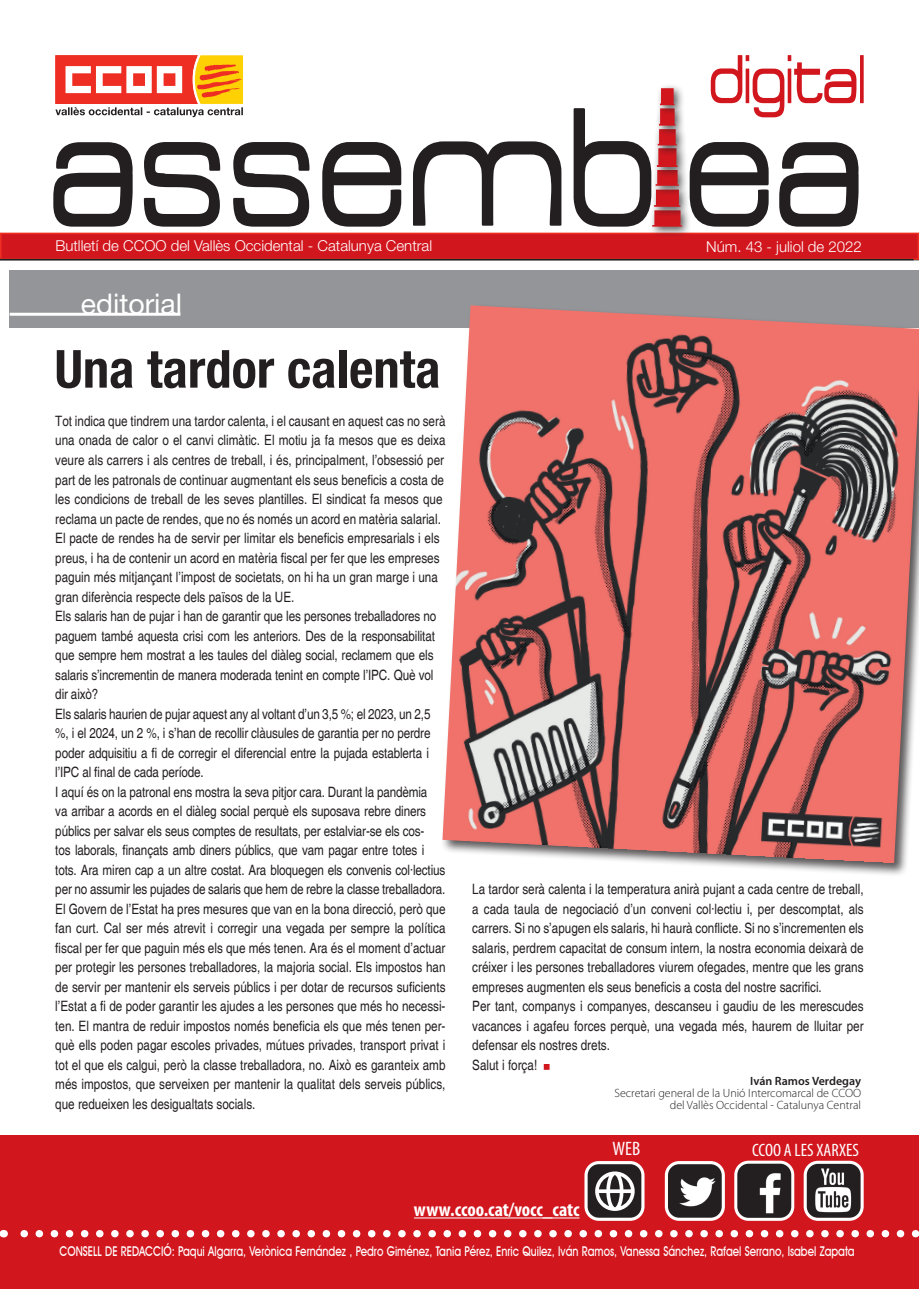
<style>
.page{position:relative;width:919px;height:1289px;background:#fff}
.page>*{position:absolute;margin:0;border:0;box-sizing:border-box;transform-origin:0 0}
.t1{font:700 condensed 52.5px "Helvetica Neue";color:#231f20}
.t2{font:28.5px "Helvetica Neue";color:#fff}
.t3{font:700 condensed 19.5px "Myriad Pro";color:#fff}
.t4{font:condensed 19.5px "Myriad Pro";color:#fff}
.t5{font:condensed 18px "Myriad Pro";color:#fff}
.t6{font:300 15px "Helvetica Neue";color:#fff}
.t7{font:condensed 14.25px/19.5px "Helvetica";color:#231f20}
.t8{font:500 13.5px "Avant Garde IT Cby BT";color:#fff;scale:.78 1}
.t9{font:300 12px/12px "Myriad Pro";color:#231f20;text-align:right}
.t10{font:600 12px "Myriad Pro";color:#231f20}
</style>
<div class="page">
<div style="left:10px;top:270px;width:908px;height:57px;background:#939598"></div>
<div style="left:441px;top:304px;width:477px;height:573px;background:#231f20;opacity:.75"></div>
<img style="left:442px;top:305px;width:476px;height:558px">
<div style="left:1px;top:233px;width:917px;height:26px;background:#d2161e"></div>
<div style="left:0;top:233px;width:918px;height:27px;border:2px solid #ee2e22"></div>
<svg style="left:55px;top:55px;width:188px;height:53px"></svg>
<svg style="left:710px;top:55px;width:153px;height:53px"></svg>
<hr style="left:0;top:259px;width:913px;height:1px;background:#231f20">
<svg style="left:53px;top:108px;width:805px;height:119px"></svg>
<div style="left:648px;top:205px;width:44px;height:33px;background:#231f20;opacity:.75"></div>
<div style="left:649px;top:184px;width:41px;height:34px;background:#231f20;opacity:.75"></div>
<div style="left:651px;top:165px;width:38px;height:32px;background:#231f20;opacity:.75"></div>
<div style="left:652px;top:143px;width:35px;height:35px;background:#231f20;opacity:.75"></div>
<div style="left:653px;top:124px;width:34px;height:33px;background:#231f20;opacity:.75"></div>
<div style="left:654px;top:103px;width:32px;height:34px;background:#f6f6f6"></div>
<div style="left:655px;top:83px;width:30px;height:33px;background:#f9f9f9"></div>
<svg style="left:652px;top:88px;width:30px;height:139px"></svg>
<div style="left:0;top:1135px;width:918px;height:153px;background:#d2161e"></div>
<svg style="left:20px;top:1229px;width:899px;height:8px"></svg>
<img style="left:668px;top:1164px;width:56px;height:56px">
<div style="left:664px;top:1160px;width:60px;height:60px;border:3px solid #fff;border-radius:13px"></div>
<img style="left:738px;top:1164px;width:54px;height:55px">
<div style="left:734px;top:1160px;width:60px;height:60px;border:3px solid #fff;border-radius:13px"></div>
<img style="left:807px;top:1164px;width:56px;height:55px">
<div style="left:803px;top:1160px;width:60px;height:60px;border:3px solid #fff;border-radius:13px"></div>
<hr style="left:10px;top:313px;width:170px;height:3px;background:#fff">
<div style="left:586px;top:1162px;width:57px;height:57px;background:#231f20;border-radius:13px"></div>
<div style="left:584px;top:1160px;width:60px;height:60px;border:3px solid #fff;border-radius:13px"></div>
<svg style="left:595px;top:1171px;width:39px;height:39px"></svg>
<hr style="left:414px;top:1217px;width:165px;height:1px;background:#fff">
<svg style="left:543px;top:1064px;width:6px;height:5px"></svg>
<p class="t6" style="left:55px;top:237px;width:378px">Butlletí de CCOO del Vallès Occidental - Catalunya Central</p>
<p class="t6" style="left:706px;top:237px;width:157px">Núm. 43 - juliol de 2022</p>
<h2 class="t2" style="left:81px;top:287px;width:103px">editorial</h2>
<h1 class="t1" style="left:55px;top:337px;width:387px">Una tardor calenta</h1>
<p class="t7" style="left:55px;top:411px;width:392px">Tot indica que tindrem una tardor calenta, i el causant en aquest cas no serà una onada de calor o el canvi climàtic. El motiu ja fa mesos que es deixa veure als carrers i als centres de treball, i és, principalment, l’obsessió per part de les patronals de continuar augmentant els seus beneficis a costa de les condicions de treball de les seves plantilles. El sindicat fa mesos que reclama un pacte de rendes, que no és només un acord en matèria salarial.<br>El pacte de rendes ha de servir per limitar els beneficis empresarials i els preus, i ha de contenir un acord en matèria fiscal per fer que les empreses paguin més mitjançant l’impost de societats, on hi ha un gran marge i una gran diferència respecte dels països de la UE.<br>Els salaris han de pujar i han de garantir que les persones treballadores no paguem també aquesta crisi com les anteriors. Des de la responsabilitat que sempre hem mostrat a les taules del diàleg social, reclamem que els salaris s’incrementin de manera moderada tenint en compte l’IPC. Què vol dir això?<br>Els salaris haurien de pujar aquest any al voltant d’un 3,5 %; el 2023, un 2,5 %, i el 2024, un 2 %, i s’han de recollir clàusules de garantia per no perdre poder adquisitiu a fi de corregir el diferencial entre la pujada establerta i l’IPC al final de cada període.<br>I aquí és on la patronal ens mostra la seva pitjor cara. Durant la pandèmia<br>va arribar a acords en el diàleg social perquè els suposava rebre diners públics per salvar els seus comptes de resultats, per estalviar-se els cos-<br>tos laborals, finançats amb diners públics, que vam pagar entre totes i tots. Ara miren cap a un altre costat. Ara bloquegen els convenis col·lectius per no assumir les pujades de salaris que hem de rebre la classe treballadora.<br>El Govern de l’Estat ha pres mesures que van en la bona direcció, però que fan curt. Cal ser més atrevit i corregir una vegada per sempre la política fiscal per fer que paguin més els que més tenen. Ara és el moment d’actuar per protegir les persones treballadores, la majoria social. Els impostos han de servir per mantenir els serveis públics i per dotar de recursos suficients l’Estat a fi de poder garantir les ajudes a les persones que més ho necessi&shy;ten. El mantra de reduir impostos només beneficia els que més tenen per&shy;què ells poden pagar escoles privades, mútues privades, transport privat i tot el que els calgui, però la classe treballadora, no. Això es garanteix amb més impostos, que serveixen per mantenir la qualitat dels serveis públics, que redueixen les desigualtats socials.</p>
<p class="t7" style="left:472px;top:879px;width:393px">La tardor serà calenta i la temperatura anirà pujant a cada centre de treball, a cada taula de negociació d’un conveni col·lectiu i, per descomptat, als carrers. Si no s’apugen els salaris, hi haurà conflicte. Si no s’incrementen els salaris, perdrem capacitat de consum intern, la nostra economia deixarà de créixer i les persones treballadores viurem ofegades, mentre que les grans empreses augmenten els seus beneficis a costa del nostre sacrifici.<br>Per tant, companys i companyes, descanseu i gaudiu de les merescudes vacances i agafeu forces perquè, una vegada més, haurem de lluitar per defensar els nostres drets.<br>Salut i força!</p>
<p class="t10" style="left:750px;top:1073px;width:112px">Iván Ramos Verdegay</p>
<p class="t9" style="left:614px;top:1087px;width:248px">Secretari general de la Unió Intercomarcal de CCOO del Vallès Occidental - Catalunya Central</p>
<h3 class="t4" style="left:612px;top:1136px;width:29px">WEB</h3>
<p class="t5" style="left:752px;top:1138px;width:108px">CCOO A LES XARXES</p>
<h3 class="t3" style="left:414px;top:1197px;width:167px">www.ccoo.cat/vocc_catc</h3>
<p class="t8" style="left:60px;top:1242px;width:1020px">CONSELL DE REDACCIÓ: Paqui Algarra, Verònica Fernández , Pedro Giménez, Tania Pérez, Enric Quilez, Iván Ramos, Vanessa Sánchez, Rafael Serrano, Isabel Zapata</p>
</div>
